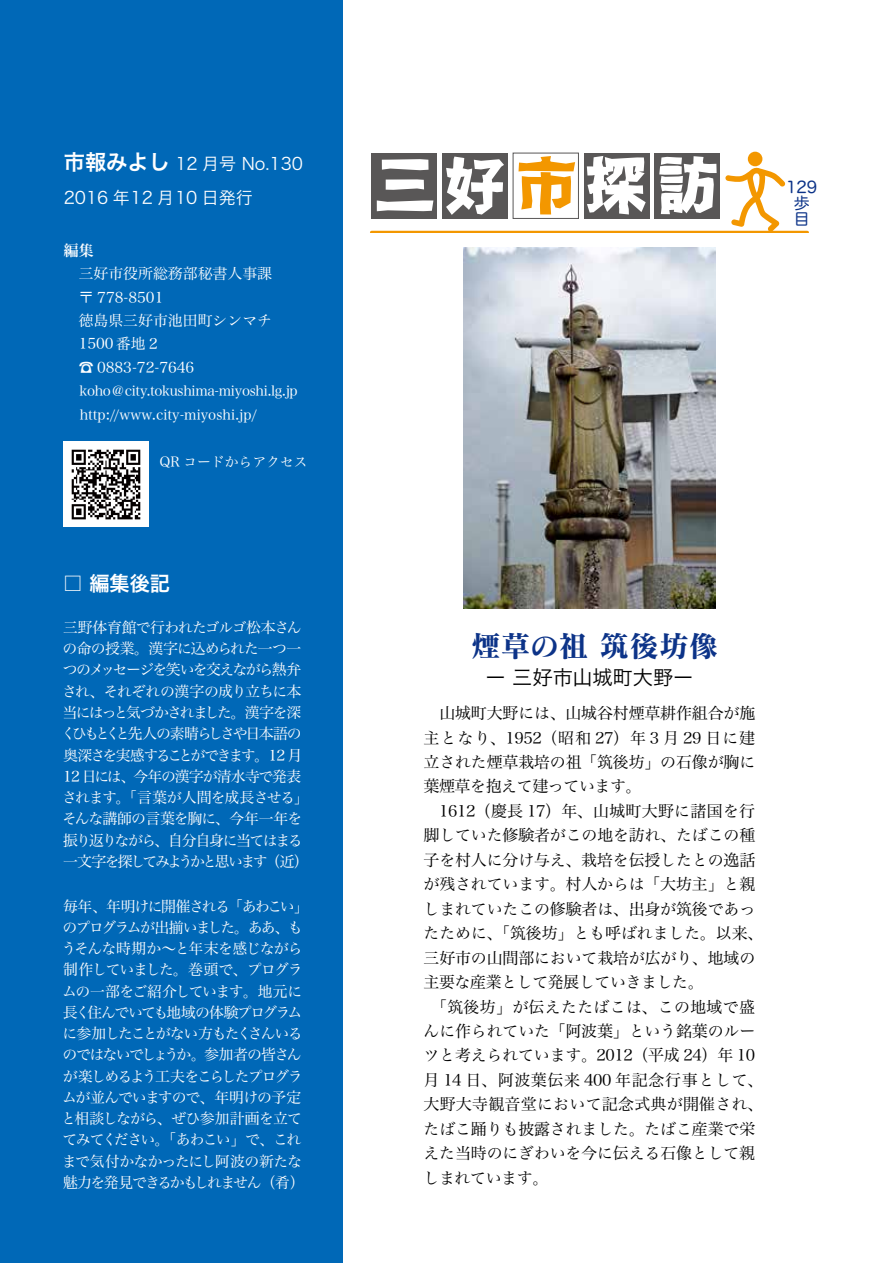
<style>
.page{position:relative;width:893px;height:1263px;background:#fff}
.page>*{position:absolute;margin:0;border:0;box-sizing:border-box;transform-origin:0 0}
.t1{font:29.7px "Matisse Pro N B";color:#0c3388}
.t2{font:21.3px "Hira Kaku Pro W6";color:#fff}
.t3{font:20.25px "Hira Kaku Pro W3";color:#000}
.t4{font:20.25px "Hira Kaku Pro W6";color:#fff}
.t5{font:16.95px "Hira Kaku Pro W3";color:#fff}
.t6{font:15.9px/24.5px "Hira Min Pro N W3";letter-spacing:-.01em;color:#000}
.t7{font:15.9px/15.9px "Hira Maru Pro W4";color:#0c3388}
.t8{font:14.85px/21.3px "Hira Min Pro W3";letter-spacing:-.08em;color:#fff}
.t9{font:14.85px "Hira Min Pro W3";color:#fff}
.t10{font:14.85px "Hira Min Pro W6";color:#fff}
.t11{font:13.8px/23.4px "Hira Min Pro W3";letter-spacing:-.02em;color:#fff}
.t12{font:13.8px "Hira Min Pro W3";color:#fff}
</style>
<div class="page">
<div style="left:0;top:0;width:342px;height:1263px;background:#0068b7"></div>
<div style="left:372px;top:153px;width:65px;height:65px;background:#595757"></div>
<svg style="left:377px;top:159px;width:56px;height:52px"></svg>
<div style="left:442px;top:153px;width:66px;height:65px;background:#595757"></div>
<svg style="left:446px;top:157px;width:58px;height:58px"></svg>
<div style="left:513px;top:153px;width:66px;height:66px;border:1px solid #595757"></div>
<svg style="left:518px;top:156px;width:57px;height:58px"></svg>
<div style="left:584px;top:153px;width:65px;height:65px;background:#595757"></div>
<svg style="left:587px;top:156px;width:59px;height:58px"></svg>
<div style="left:655px;top:153px;width:65px;height:65px;background:#595757"></div>
<svg style="left:659px;top:156px;width:58px;height:58px"></svg>
<svg style="left:725px;top:167px;width:60px;height:64px"></svg>
<div style="left:748px;top:152px;width:14px;height:14px;background:#f39700;border-radius:50%"></div>
<hr style="left:372px;top:231px;width:435px;height:2px;background:#f39700">
<img style="left:64px;top:441px;width:85px;height:85px">
<img style="left:463px;top:247px;width:253px;height:362px">
<h2 class="t2" style="left:64px;top:143px;width:108px">市報みよし</h2>
<p class="t5" style="left:64px;top:182px;width:190px">2016 年12 月10 日発行</p>
<p class="t10" style="left:64px;top:237px;width:31px">編集</p>
<p class="t9" style="left:79px;top:261px;width:195px">三好市役所総務部秘書人事課</p>
<p class="t8" style="left:79px;top:285px;width:86px">〒 778-8501</p>
<p class="t9" style="left:64px;top:308px;width:210px">　徳島県三好市池田町シンマチ</p>
<p class="t9" style="left:64px;top:331px;width:98px">　1500番地２</p>
<p class="t9" style="left:79px;top:355px;width:117px">☎ 0883-72-7646</p>
<p class="t11" style="left:80px;top:378px;width:220px">koho＠city.tokushima-miyoshi l g. j p. http://www.city-miyoshi.jp/</p>
<p class="t12" style="left:159px;top:450px;width:150px">QR コードからアクセス</p>
<p class="t5" style="left:175px;top:148px;width:129px">12 月号 No.130</p>
<h3 class="t4" style="left:63px;top:565px;width:109px">□ 編集後記</h3>
<p class="t8" style="left:61px;top:615px;width:249px">三野体育館で行われたゴルゴ松本さんの命の授業。漢字に込められた一つ一つのメッセージを笑いを交えながら熱弁され、それぞれの漢字の成り立ちに本当にはっと気づかされました。漢字を深くひもとくと先人の素晴らしさや日本語の奥深さを実感することができます。12 月<br>12 日には、今年の漢字が清水寺で発表されます。「言葉が人間を成長させる「そんな講師の言葉を胸に、今年一年を振り返りながら、自分自身に当てはまる一文字を探してみようかと思います（近(</p>
<p class="t8" style="left:61px;top:894px;width:249px">毎年、年明けに開催される「あわこい「のプログラムが出揃いました。ああ、もうそんな時期か～と年末を感じながら制作していました。巻頭で、プログラムの一部をご紹介しています。地元に長く住んでいても地域の体験プログラムに参加したことがない方もたくさんいるのではないでしょうか。参加者の皆さんが楽しめるよう工夫をこらしたプログラムが並んでいますので、年明けの予定と相談しながら、ぜひ参加計画を立ててみてください。「あわこい」で、これまで気付かなかったにし阿波の新たな魅力を発見できるかもしれません（肴(</p>
<p class="t7" style="left:786px;top:178px;width:33px">129</p>
<p class="t7" style="left:794px;top:194px;width:17px">歩目</p>
<h1 class="t1" style="left:471px;top:627px;width:249px">煙草の祖筑後坊像</h1>
<h3 class="t3" style="left:485px;top:659px;width:210px">ー三好市山城町大野ー</h3>
<p class="t6" style="left:423px;top:699px;width:341px">　山城町大野には、山城谷村煙草耕作組合が施主となり、1952（昭和 27）年 3 月 29 日に建立された煙草栽培の祖「筑後坊」の石像が胸に葉煙草を抱えて建っています。<br>　1612（慶長 17）年、山城町大野に諸国を行脚していた修験者がこの地を訪れ、たばこの種子を村人に分け与え、栽培を伝授したとの逸話が残されています。村人からは「大坊主」と親しまれていたこの修験者は、出身が筑後であったために、「筑後坊」とも呼ばれました。以来、三好市の山間部において栽培が広がり、地域の主要な産業として発展していきました。<br>　「筑後坊」が伝えたたばこは、この地域で盛んに作られていた「阿波葉」という銘葉のルーツと考えられています。2012（平成 24）年 10月 14 日、阿波葉伝来 400 年記念行事として、大野大寺観音堂において記念式典が開催され、たばこ踊りも披露されました。たばこ産業で栄えた当時のにぎわいを今に伝える石像として親しまれています。</p>
</div>
